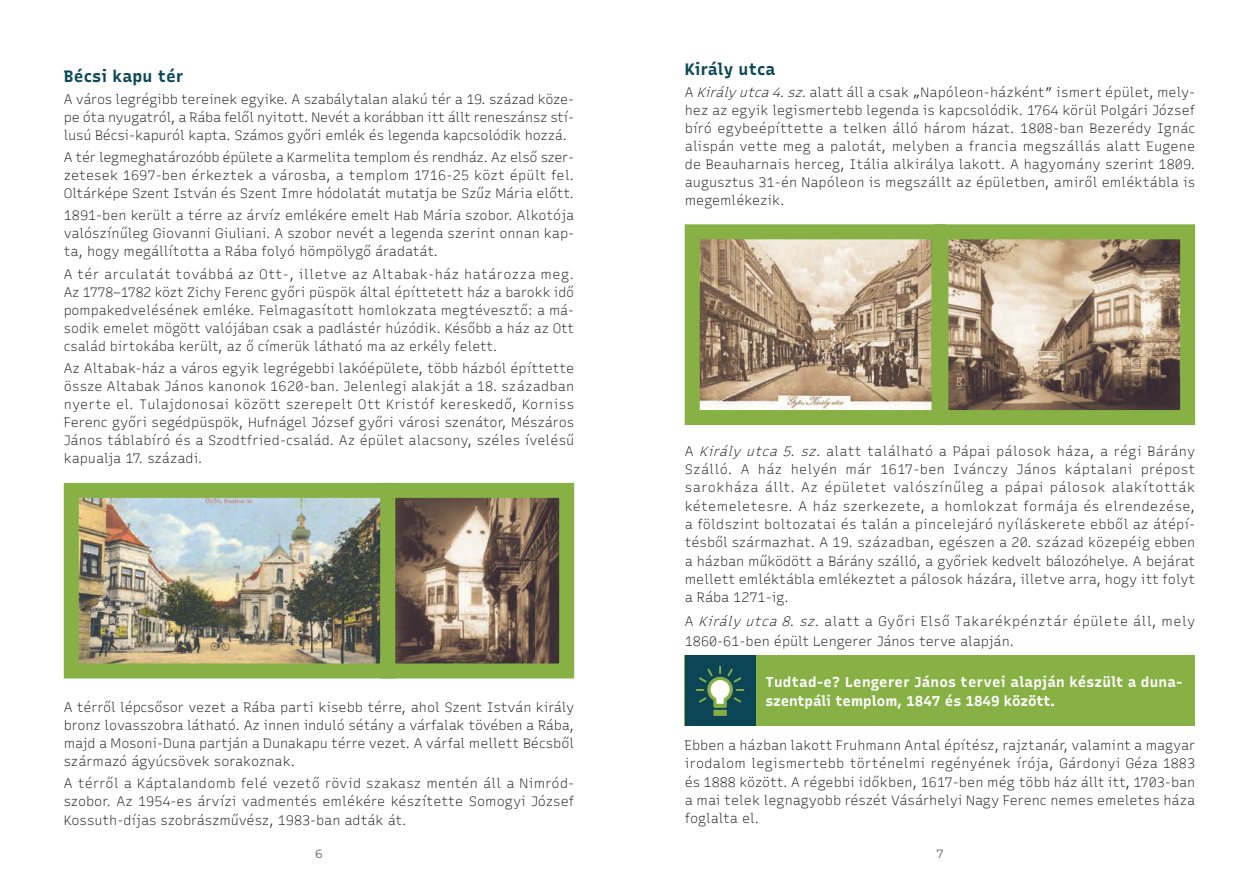
<style>
.page{position:relative;width:1259px;height:893px;background:#fff}
.page>*{position:absolute;margin:0;border:0;box-sizing:border-box;transform-origin:0 0}
.t1{font:700 16.5px "Recursive";letter-spacing:.01em;color:#0b4958}
.t2{font:700 14.25px/19.5px "Recursive";color:#fff}
.t3{font:300 13.5px/18px "Recursive";color:#231f20;text-align:justify}
.t4{font:500 12px "Montserrat";color:#808285}
.s1{font-style:italic}
</style>
<div class="page">
<div style="left:685px;top:656px;width:510px;height:70px;background:#87b045"></div>
<div style="left:685px;top:655px;width:70px;height:71px;background:#0c4656"></div>
<div style="left:713px;top:710px;width:14px;height:6px;background:#86ae45"></div>
<svg style="left:696px;top:666px;width:48px;height:42px"></svg>
<img style="left:80px;top:499px;width:299px;height:163px">
<div style="left:64px;top:483px;width:331px;height:195px;border:15px solid #87b045"></div>
<img style="left:396px;top:499px;width:162px;height:163px">
<div style="left:380px;top:483px;width:194px;height:195px;border:15px solid #87b045"></div>
<img style="left:701px;top:240px;width:229px;height:169px">
<div style="left:685px;top:224px;width:261px;height:201px;border:15px solid #87b045"></div>
<img style="left:949px;top:240px;width:230px;height:169px">
<div style="left:933px;top:224px;width:262px;height:201px;border:15px solid #87b045"></div>
<p class="t1" style="left:64px;top:63px;width:121px">Bécsi kapu tér</p>
<p class="t3" style="left:64px;top:89px;width:512px">A város legrégibb tereinek egyike. A szabálytalan alakú tér a 19. század köze&shy;pe óta nyugatról, a Rába felől nyitott. Nevét a korábban itt állt reneszánsz stí&shy;lusú Bécsi-kapuról kapta. Számos győri emlék és legenda kapcsolódik hozzá.</p>
<p class="t3" style="left:64px;top:148px;width:512px">A tér legmeghatározóbb épülete a Karmelita templom és rendház. Az első szer&shy;zetesek 1697-ben érkeztek a városba, a templom 1716-25 közt épült fel.<br>Oltárképe Szent István és Szent Imre hódolatát mutatja be Szűz Mária előtt.</p>
<p class="t3" style="left:64px;top:206px;width:512px">1891-ben került a térre az árvíz emlékére emelt Hab Mária szobor. Alkotója valószínűleg Giovanni Giuliani. A szobor nevét a legenda szerint onnan kap&shy;ta, hogy megállította a Rába folyó hömpölygő áradatát.</p>
<p class="t3" style="left:64px;top:264px;width:512px">A tér arculatát továbbá az Ott-, illetve az Altabak-ház határozza meg.<br>Az 1778–1782 közt Zichy Ferenc győri püspök által építtetett ház a barokk idő pompakedvelésének emléke. Felmagasított homlokzata megtévesztő: a má&shy;sodik emelet mögött valójában csak a padlástér húzódik. Később a ház az Ott család birtokába került, az ő címerük látható ma az erkély felett.</p>
<p class="t3" style="left:64px;top:358px;width:512px">Az Altabak-ház a város egyik legrégebbi lakóépülete, több házból építtette össze Altabak János kanonok 1620-ban. Jelenlegi alakját a 18. században nyerte el. Tulajdonosai között szerepelt Ott Kristóf kereskedő, Korniss Ferenc győri segédpüspök, Hufnágel József győri városi szenátor, Mészáros János táblabíró és a Szodtfried-család. Az épület alacsony, széles ívelésű kapualja 17. századi.</p>
<p class="t3" style="left:64px;top:697px;width:512px">A térről lépcsősor vezet a Rába parti kisebb térre, ahol Szent István király bronz lovasszobra látható. Az innen induló sétány a várfalak tövében a Rába, majd a Mosoni-Duna partján a Dunakapu térre vezet. A várfal mellett Bécsből származó ágyúcsövek sorakoznak.</p>
<p class="t3" style="left:64px;top:773px;width:512px">A térről a Káptalandomb felé vezető rövid szakasz mentén áll a Nimród&shy;szobor. Az 1954-es árvízi vadmentés emlékére készítette Somogyi József</p>
<p class="t3" style="left:64px;top:811px;width:344px">Kossuth-díjas szobrászművész, 1983-ban adták át.</p>
<p class="t1" style="left:685px;top:57px;width:92px">Király utca</p>
<p class="t3" style="left:685px;top:83px;width:512px">A <span class="s1">Királyutca4.sz.</span>alatt áll a csak „Napóleon-házként” ismert épület, mely&shy;hez az egyik legismertebb legenda is kapcsolódik. 1764 körül Polgári József bíró egybeépíttette a telken álló három házat. 1808-ban Bezerédy Ignác alispán vette meg a palotát, melyben a francia megszállás alatt Eugene de Beauharnais herceg, Itália alkirálya lakott. A hagyomány szerint 1809. augusztus 31-én Napóleon is megszállt az épületben, amiről emléktábla is megemlékezik.</p>
<p class="t3" style="left:685px;top:441px;width:512px">A <span class="s1">Királyutca5.sz.</span>alatt található a Pápai pálosok háza, a régi Bárány Szálló. A ház helyén már 1617-ben Ivánczy János káptalani prépost sarokháza állt. Az épületet valószínűleg a pápai pálosok alakították kétemeletesre. A ház szerkezete, a homlokzat formája és elrendezése, a földszint boltozatai és talán a pincelejáró nyíláskerete ebből az átépí&shy;tésből származhat. A 19. században, egészen a 20. század közepéig ebben a házban működött a Bárány szálló, a győriek kedvelt bálozóhelye. A bejárat mellett emléktábla emlékeztet a pálosok házára, illetve arra, hogy itt folyt a Rába 1271-ig.</p>
<p class="t3" style="left:685px;top:611px;width:512px;line-height:19.5px">A <span class="s1">Királyutca8.sz.</span>alatt a Győri Első Takarékpénztár épülete áll, mely<br>1860-61-ben épült Lengerer János terve alapján.</p>
<p class="t2" style="left:765px;top:671px;width:418px">Tudtad-e? Lengerer János tervei alapján készült a duna&shy;szentpáli templom, 1847 és 1849 között.</p>
<p class="t3" style="left:685px;top:735px;width:512px">Ebben a házban lakott Fruhmann Antal építész, rajztanár, valamint a magyar irodalom legismertebb történelmi regényének írója, Gárdonyi Géza 1883 és 1888 között. A régebbi időkben, 1617-ben még több ház állt itt, 1703-ban a mai telek legnagyobb részét Vásárhelyi Nagy Ferenc nemes emeletes háza foglalta el.</p>
<p class="t4" style="left:315px;top:845px;width:9px">6</p>
<p class="t4" style="left:936px;top:845px;width:9px">7</p>
</div>
